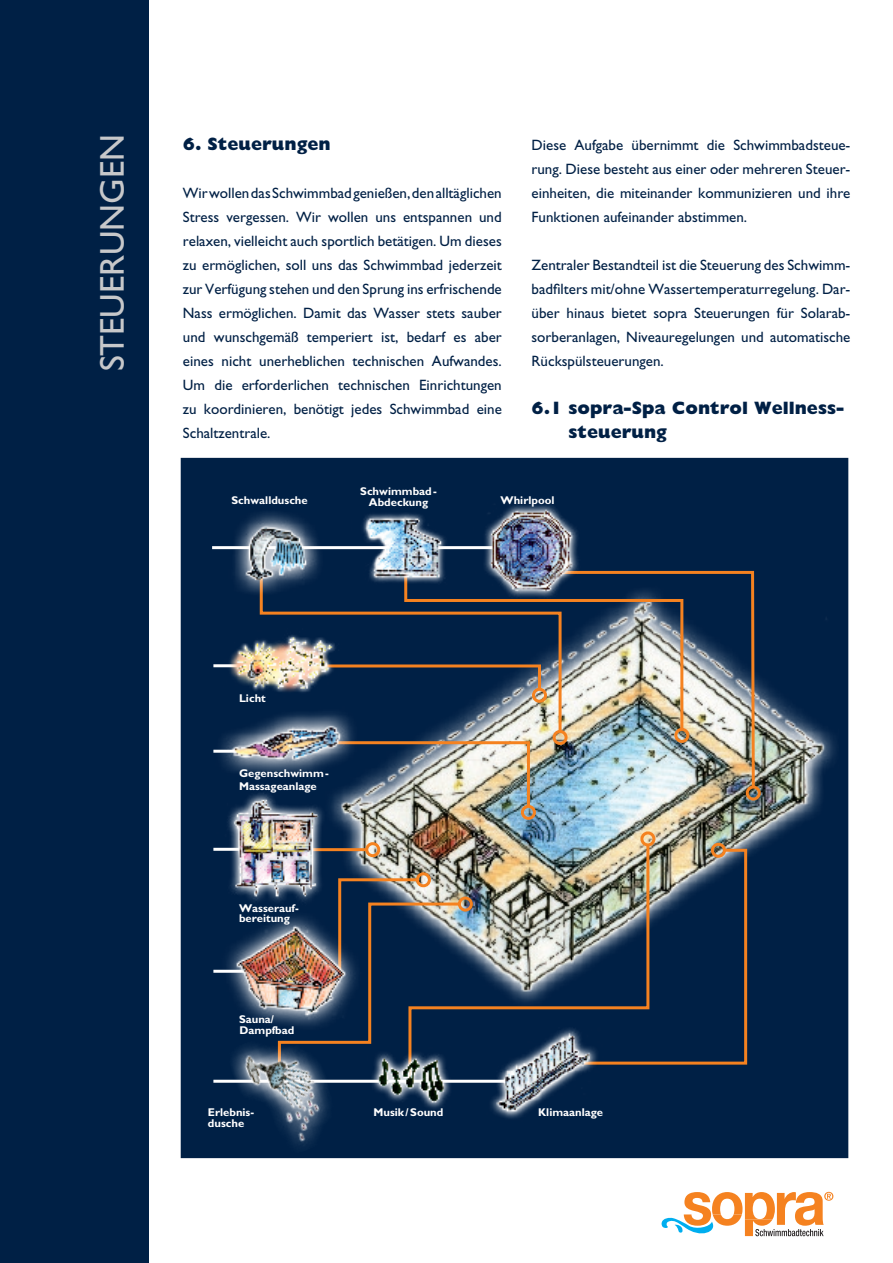
<style>
.page{position:relative;width:893px;height:1263px;background:#fff}
.page>*{position:absolute;margin:0;border:0;box-sizing:border-box;transform-origin:0 0}
.t1{font:34.5px "Gill Sans";color:#c7c8ca}
.t2{font:800 18px/24px "Gill Sans";color:#002045}
.t3{font:15px/24px "Gill Sans";color:#002045;text-align:justify}
.t4{font:700 11.25px/10.6px "Gill Sans";color:#fff}
</style>
<div class="page">
<svg style="left:661px;top:1192px;width:172px;height:44px"></svg>
<div style="left:0;top:0;width:149px;height:1263px;background:#002045"></div>
<div style="left:181px;top:459px;width:667px;height:698px;background:#002045"></div>
<hr style="left:213px;top:1080px;width:331px;height:3px;background:#fff">
<hr style="left:212px;top:546px;width:345px;height:3px;background:#fff">
<img style="left:342px;top:618px;width:494px;height:259px">
<img style="left:407px;top:842px;width:244px;height:241px">
<div style="left:640px;top:831px;width:15px;height:15px;border:3px solid #f58220;border-radius:50%"></div>
<img style="left:557px;top:847px;width:192px;height:219px">
<div style="left:711px;top:843px;width:15px;height:15px;border:3px solid #f58220;border-radius:50%"></div>
<div style="left:458px;top:896px;width:15px;height:15px;border:3px solid #f58220;border-radius:50%"></div>
<svg style="left:342px;top:877px;width:120px;height:198px"></svg>
<div style="left:416px;top:872px;width:15px;height:15px;border:3px solid #f58220;border-radius:50%"></div>
<hr style="left:283px;top:848px;width:84px;height:3px;background:#f58220">
<div style="left:365px;top:842px;width:15px;height:15px;border:3px solid #f58220;border-radius:50%"></div>
<img style="left:366px;top:740px;width:165px;height:69px">
<div style="left:521px;top:805px;width:15px;height:15px;border:3px solid #f58220;border-radius:50%"></div>
<svg style="left:366px;top:611px;width:167px;height:123px"></svg>
<svg style="left:403px;top:591px;width:130px;height:141px"></svg>
<img style="left:533px;top:570px;width:223px;height:220px">
<div style="left:746px;top:785px;width:15px;height:15px;border:3px solid #f58220;border-radius:50%"></div>
<img style="left:216px;top:1041px;width:142px;height:118px">
<img style="left:221px;top:512px;width:110px;height:92px">
<img style="left:472px;top:1015px;width:135px;height:104px">
<img style="left:367px;top:1042px;width:88px;height:67px">
<img style="left:213px;top:900px;width:165px;height:141px">
<img style="left:473px;top:504px;width:116px;height:102px">
<img style="left:213px;top:604px;width:155px;height:120px">
<img style="left:213px;top:679px;width:153px;height:131px">
<img style="left:213px;top:784px;width:129px;height:133px">
<img style="left:352px;top:513px;width:106px;height:78px">
<h1 class="t1" style="left:92px;top:371px;width:239px;rotate:-90deg">STEUERUNGEN</h1>
<p class="t2" style="left:183px;top:132px;width:149px">6. Steuerungen</p>
<p class="t3" style="left:183px;top:181px;width:320px">WirwollendasSchwimmbadgenießen,denalltäglichen Stress vergessen. Wir wollen uns entspannen und relaxen, vielleicht auch sportlich betätigen. Um dieses zu ermöglichen, soll uns das Schwimmbad jederzeit zur Verfügung stehen und den Sprung ins erfrischende Nass ermöglichen. Damit das Wasser stets sauber und wunschgemäß temperiert ist, bedarf es aber eines nicht unerheblichen technischen Aufwandes.<br>Um die erforderlichen technischen Einrichtungen zu koordinieren, benötigt jedes Schwimmbad eine Schaltzentrale.</p>
<p class="t3" style="left:531px;top:133px;width:320px">Diese Aufgabe übernimmt die Schwimmbadsteue&shy;rung. Diese besteht aus einer oder mehreren Steuer&shy;einheiten, die miteinander kommunizieren und ihre Funktionen aufeinander abstimmen.</p>
<p class="t3" style="left:531px;top:253px;width:320px">Zentraler Bestandteil ist die Steuerung des Schwimm&shy;badfilters mit/ohne Wassertemperaturregelung. Dar&shy;über hinaus bietet sopra Steuerungen für Solarab&shy;sorberanlagen, Niveauregelungen und automatische Rückspülsteuerungen.</p>
<p class="t2" style="left:568px;top:396px;width:277px;text-indent:-37px">6.1 sopra-Spa Control Wellness&shy;steuerung</p>
<p class="t4" style="left:231px;top:495px;width:78px">Schwalldusche</p>
<p class="t4" style="left:360px;top:486px;width:78px;text-align:center">Schwimmbad -<br>Abdeckung</p>
<p class="t4" style="left:501px;top:495px;width:55px">Whirlpool</p>
<p class="t4" style="left:239px;top:693px;width:28px">Licht</p>
<p class="t4" style="left:239px;top:766px;width:91px;line-height:13.5px">Gegenschwimm -<br>Massageanlage</p>
<p class="t4" style="left:239px;top:903px;width:61px">Wasserauf&shy;bereitung</p>
<p class="t4" style="left:239px;top:1014px;width:57px">Sauna/<br>Dampfbad</p>
<p class="t4" style="left:208px;top:1107px;width:48px">Erlebnis&shy;dusche</p>
<p class="t4" style="left:374px;top:1107px;width:71px">Musik / Sound</p>
<p class="t4" style="left:538px;top:1107px;width:66px">Klimaanlage</p>
</div>
